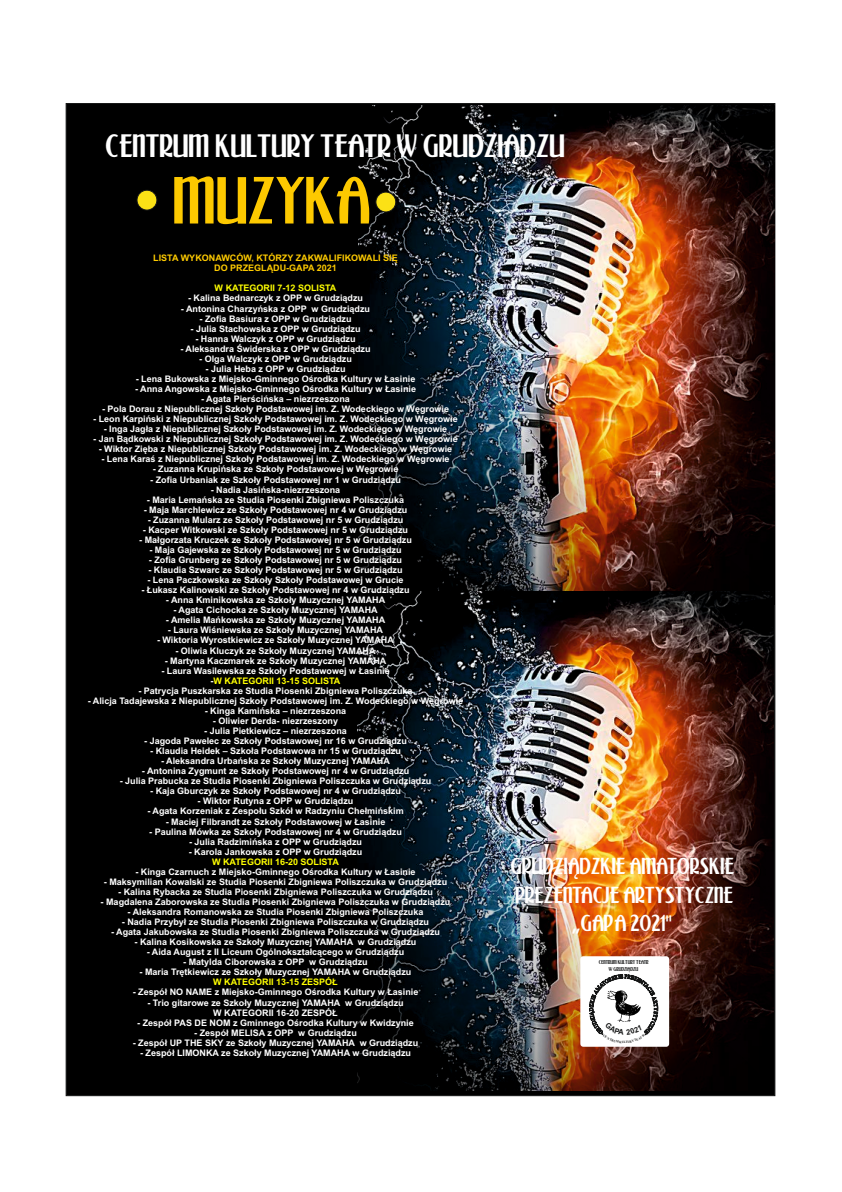
<style>
.page{position:relative;width:842px;height:1192px;background:#fff}
.page>*{position:absolute;margin:0;border:0;box-sizing:border-box;transform-origin:0 0}
.t1{font:62.25px "EFN Rebook";color:#fdc900}
.t2{font:30.3px "EFN Rebook";color:#fff}
.t3{font:21.6px/28.2px "EFN Rebook";color:#fff;text-align:center}
.t4{font:700 9px/10.1px "Arial";color:#fff;text-align:center}
.t5{font:700 9px "Arial";color:#ff0}
.t6{font:700 9px/10.1px "Arial";color:#fc0;text-align:center}
.t7{font:5.3px/7px "EFN Rebook";color:#151616;text-align:center}
.s1{color:#ff0}
</style>
<div class="page">
<div style="left:66px;top:103px;width:709px;height:993px;background:#000"></div>
<img style="left:358px;top:105px;width:416px;height:500px">
<img style="left:357px;top:591px;width:416px;height:500px">
<div style="left:580px;top:956px;width:89px;height:91px;background:#fff;border-radius:3px"></div>
<div style="left:137px;top:190px;width:20px;height:20px;background:#fbe116;border:1px solid #151616;border-radius:50%"></div>
<div style="left:376px;top:192px;width:20px;height:20px;background:#fbe116;border:1px solid #151616;border-radius:50%"></div>
<svg style="left:601px;top:990px;width:46px;height:46px"></svg>
<h2 class="t2" style="left:105px;top:127px;width:461px">CENTRUM KULTURY TEATR W GRUDZI¥DZU</h2>
<h1 class="t1" style="left:173px;top:162px;width:199px">MUZYKA</h1>
<p class="t6" style="left:153px;top:254px;width:246px">LISTA WYKONAWCÓW, KTÓRZY ZAKWALIFIKOWALI SIĘ<br>DO PRZEGLĄDU-GAPA 2021</p>
<p class="t4" style="left:188px;top:294px;width:176px">- Kalina Bednarczyk z OPP w Grudziądzu</p>
<p class="t4" style="left:181px;top:304px;width:191px">- Antonina Charzyńska z OPP w Grudziądzu</p>
<p class="t4" style="left:200px;top:314px;width:153px">- Zofia Basiura z OPP w Grudziądzu</p>
<p class="t4" style="left:191px;top:324px;width:171px">- Julia Stachowska z OPP w Grudziądzu</p>
<p class="t4" style="left:195px;top:334px;width:162px">- Hanna Walczyk z OPP w Grudziądzu</p>
<p class="t4" style="left:180px;top:344px;width:192px">- Aleksandra Świderska z OPP w Grudziądzu</p>
<p class="t4" style="left:199px;top:354px;width:154px">- Olga Walczyk z OPP w Grudziądzu</p>
<p class="t4" style="left:206px;top:365px;width:141px">- Julia Heba z OPP w Grudziądzu</p>
<p class="t4" style="left:136px;top:375px;width:281px">- Lena Bukowska z Miejsko-Gminnego Ośrodka Kultury w Łasinie</p>
<p class="t4" style="left:135px;top:385px;width:282px">- Anna Angowska z Miejsko-Gminnego Ośrodka Kultury w Łasinie</p>
<p class="t4" style="left:201px;top:395px;width:150px">- Agata Pierścińska – niezrzeszona</p>
<p class="t4" style="left:102px;top:405px;width:349px">- Pola Dorau z Niepublicznej Szkoły Podstawowej im. Z. Wodeckiego w Węgrowie</p>
<p class="t4" style="left:93px;top:415px;width:366px">- Leon Karpiński z Niepublicznej Szkoły Podstawowej im. Z. Wodeckiego w Węgrowie</p>
<p class="t4" style="left:104px;top:425px;width:345px">- Inga Jagła z Niepublicznej Szkoły Podstawowej im. Z. Wodeckiego w Węgrowie</p>
<p class="t4" style="left:93px;top:435px;width:366px">- Jan Bądkowski z Niepublicznej Szkoły Podstawowej im. Z. Wodeckiego w Węgrowie</p>
<p class="t4" style="left:99px;top:445px;width:355px">- Wiktor Zięba z Niepublicznej Szkoły Podstawowej im. Z. Wodeckiego w Węgrowie</p>
<p class="t4" style="left:101px;top:455px;width:350px">- Lena Karaś z Niepublicznej Szkoły Podstawowej im. Z. Wodeckiego w Węgrowie</p>
<p class="t4" style="left:153px;top:465px;width:247px">- Zuzanna Krupińska ze Szkoły Podstawowej w Węgrowie</p>
<p class="t4" style="left:150px;top:475px;width:252px">- Zofia Urbaniak ze Szkoły Podstawowej nr 1 w Grudziądzu</p>
<p class="t4" style="left:211px;top:485px;width:131px">- Nadia Jasińska-niezrzeszona</p>
<p class="t4" style="left:147px;top:495px;width:259px">- Maria Lemańska ze Studia Piosenki Zbigniewa Poliszczuka</p>
<p class="t4" style="left:144px;top:505px;width:265px">- Maja Marchlewicz ze Szkoły Podstawowej nr 4 w Grudziądzu</p>
<p class="t4" style="left:148px;top:515px;width:257px">- Zuzanna Mularz ze Szkoły Podstawowej nr 5 w Grudziądzu</p>
<p class="t4" style="left:143px;top:525px;width:267px">- Kacper Witkowski ze Szkoły Podstawowej nr 5 w Grudziądzu</p>
<p class="t4" style="left:139px;top:536px;width:274px">- Małgorzata Kruczek ze Szkoły Podstawowej nr 5 w Grudziądzu</p>
<p class="t4" style="left:149px;top:546px;width:254px">- Maja Gajewska ze Szkoły Podstawowej nr 5 w Grudziądzu</p>
<p class="t4" style="left:149px;top:556px;width:255px">- Zofia Grunberg ze Szkoły Podstawowej nr 5 w Grudziądzu</p>
<p class="t4" style="left:148px;top:566px;width:256px">- Klaudia Szwarc ze Szkoły Podstawowej nr 5 w Grudziądzu</p>
<p class="t4" style="left:147px;top:576px;width:258px">- Lena Paczkowska ze Szkoły Szkoły Podstawowej w Grucie</p>
<p class="t4" style="left:141px;top:586px;width:270px">- Łukasz Kalinowski ze Szkoły Podstawowej nr 4 w Grudziądzu</p>
<p class="t4" style="left:166px;top:596px;width:221px">- Anna Kminikowska ze Szkoły Muzycznej YAMAHA</p>
<p class="t4" style="left:173px;top:606px;width:206px">- Agata Cichocka ze Szkoły Muzycznej YAMAHA</p>
<p class="t4" style="left:166px;top:616px;width:221px">- Amelia Mańkowska ze Szkoły Muzycznej YAMAHA</p>
<p class="t4" style="left:168px;top:626px;width:217px">- Laura Wiśniewska ze Szkoły Muzycznej YAMAHA</p>
<p class="t4" style="left:157px;top:636px;width:238px">- Wiktoria Wyrostkiewicz ze Szkoły Muzycznej YAMAHA</p>
<p class="t4" style="left:175px;top:646px;width:202px">- Oliwia Kluczyk ze Szkoły Muzycznej YAMAHA</p>
<p class="t4" style="left:165px;top:656px;width:223px">- Martyna Kaczmarek ze Szkoły Muzycznej YAMAHA</p>
<p class="t4" style="left:161px;top:666px;width:230px">- Laura Wasilewska ze Szkoły Podstawowej w Łasinie -<span class="s1">W KATEGORII 13-15 SOLISTA</span></p>
<p class="t4" style="left:88px;top:696px;width:377px">- Alicja Tadajewska z Niepublicznej Szkoły Podstawowej im. Z. Wodeckiego w Węgrowie</p>
<p class="t4" style="left:205px;top:706px;width:143px">- Kinga Kamińska – niezrzeszona</p>
<p class="t4" style="left:213px;top:717px;width:127px">- Oliwier Derda- niezrzeszony</p>
<p class="t4" style="left:204px;top:727px;width:144px">- Julia Pietkiewicz – niezrzeszona</p>
<p class="t4" style="left:144px;top:737px;width:264px">- Jagoda Pawelec ze Szkoły Podstawowej nr 16 w Grudziądzu</p>
<p class="t4" style="left:150px;top:747px;width:252px">- Klaudia Heidek – Szkoła Podstawowa nr 15 w Grudziądzu</p>
<p class="t4" style="left:161px;top:757px;width:230px">- Aleksandra Urbańska ze Szkoły Muzycznej YAMAHA</p>
<p class="t4" style="left:142px;top:767px;width:269px">- Antonina Zygmunt ze Szkoły Podstawowej nr 4 w Grudziądzu</p>
<p class="t4" style="left:120px;top:777px;width:313px">- Julia Prabucka ze Studia Piosenki Zbigniewa Poliszczuka w Grudziądzu</p>
<p class="t4" style="left:150px;top:787px;width:252px">- Kaja Gburczyk ze Szkoły Podstawowej nr 4 w Grudziądzu</p>
<p class="t4" style="left:198px;top:797px;width:157px">- Wiktor Rutyna z OPP w Grudziądzu</p>
<p class="t4" style="left:147px;top:807px;width:258px">- Agata Korzeniak z Zespołu Szkół w Radzyniu Chełmińskim</p>
<p class="t4" style="left:166px;top:817px;width:221px">- Maciej Filbrandt ze Szkoły Podstawowej w Łasinie</p>
<p class="t4" style="left:149px;top:827px;width:254px">- Paulina Mówka ze Szkoły Podstawowej nr 4 w Grudziądzu</p>
<p class="t4" style="left:189px;top:837px;width:174px">- Julia Radzimińska z OPP w Grudziądzu</p>
<p class="t4" style="left:189px;top:847px;width:175px">- Karola Jankowska z OPP w Grudziądzu</p>
<p class="t4" style="left:135px;top:867px;width:282px">- Kinga Czarnuch z Miejsko-Gminnego Ośrodka Kultury w Łasinie</p>
<p class="t4" style="left:104px;top:877px;width:345px">- Maksymilian Kowalski ze Studia Piosenki Zbigniewa Poliszczuka w Grudziądzu</p>
<p class="t4" style="left:118px;top:888px;width:316px">- Kalina Rybacka ze Studia Piosenki Zbigniewa Poliszczuka w Grudziądzu</p>
<p class="t4" style="left:101px;top:898px;width:351px">- Magdalena Zaborowska ze Studia Piosenki Zbigniewa Poliszczuka w Grudziądzu</p>
<p class="t4" style="left:122px;top:918px;width:309px">- Nadia Przybył ze Studia Piosenki Zbigniewa Poliszczuka w Grudziądzu</p>
<p class="t4" style="left:111px;top:928px;width:330px">- Agata Jakubowska ze Studia Piosenki Zbigniewa Poliszczuka w Grudziądzu</p>
<p class="t4" style="left:135px;top:938px;width:283px">- Kalina Kosikowska ze Szkoły Muzycznej YAMAHA w Grudziądzu</p>
<p class="t4" style="left:147px;top:948px;width:259px">- Aida August z II Liceum Ogólnokształcącego w Grudziądzu</p>
<p class="t4" style="left:183px;top:958px;width:186px">- Matylda Ciborowska z OPP w Grudziądzu</p>
<p class="t4" style="left:140px;top:968px;width:273px">- Maria Trętkiewicz ze Szkoły Muzycznej YAMAHA w Grudziądzu</p>
<p class="t4" style="left:133px;top:988px;width:287px">- Zespół NO NAME z Miejsko-Gminnego Ośrodka Kultury w Łasinie</p>
<p class="t4" style="left:147px;top:998px;width:258px">- Trio gitarowe ze Szkoły Muzycznej YAMAHA w Grudziądzu<br>W KATEGORII 16-20 ZESPÓŁ</p>
<p class="t4" style="left:137px;top:1018px;width:278px">- Zespół PAS DE NOM z Gminnego Ośrodka Kultury w Kwidzynie</p>
<p class="t4" style="left:194px;top:1028px;width:164px">- Zespół MELISA z OPP w Grudziądzu</p>
<p class="t4" style="left:133px;top:1038px;width:287px">- Zespół UP THE SKY ze Szkoły Muzycznej YAMAHA w Grudziądzu</p>
<p class="t4" style="left:140px;top:1048px;width:272px">- Zespół LIMONKA ze Szkoły Muzycznej YAMAHA w Grudziądzu</p>
<p class="t5" style="left:215px;top:285px;width:123px">W KATEGORII 7-12 SOLISTA</p>
<p class="t4" style="left:138px;top:686px;width:276px">- Patrycja Puszkarska ze Studia Piosenki Zbigniewa Poliszczuka</p>
<p class="t5" style="left:212px;top:858px;width:128px">W KATEGORII 16-20 SOLISTA</p>
<p class="t4" style="left:128px;top:908px;width:297px">- Aleksandra Romanowska ze Studia Piosenki Zbigniewa Poliszczuka</p>
<p class="t5" style="left:213px;top:979px;width:126px">W KATEGORII 13-15 ZESPÓŁ</p>
<h3 class="t3" style="left:510px;top:853px;width:225px">GRUDZIĄDZKIE AMATORSKIE</h3>
<h3 class="t3" style="left:515px;top:881px;width:219px">PREZENTACJE ARTYSTYCZNE „GAPA 2021"</h3>
<p class="t7" style="left:599px;top:959px;width:51px">CENTRUM KULTURY TEATR<br>W GRUDZIĄDZU</p>
</div>
